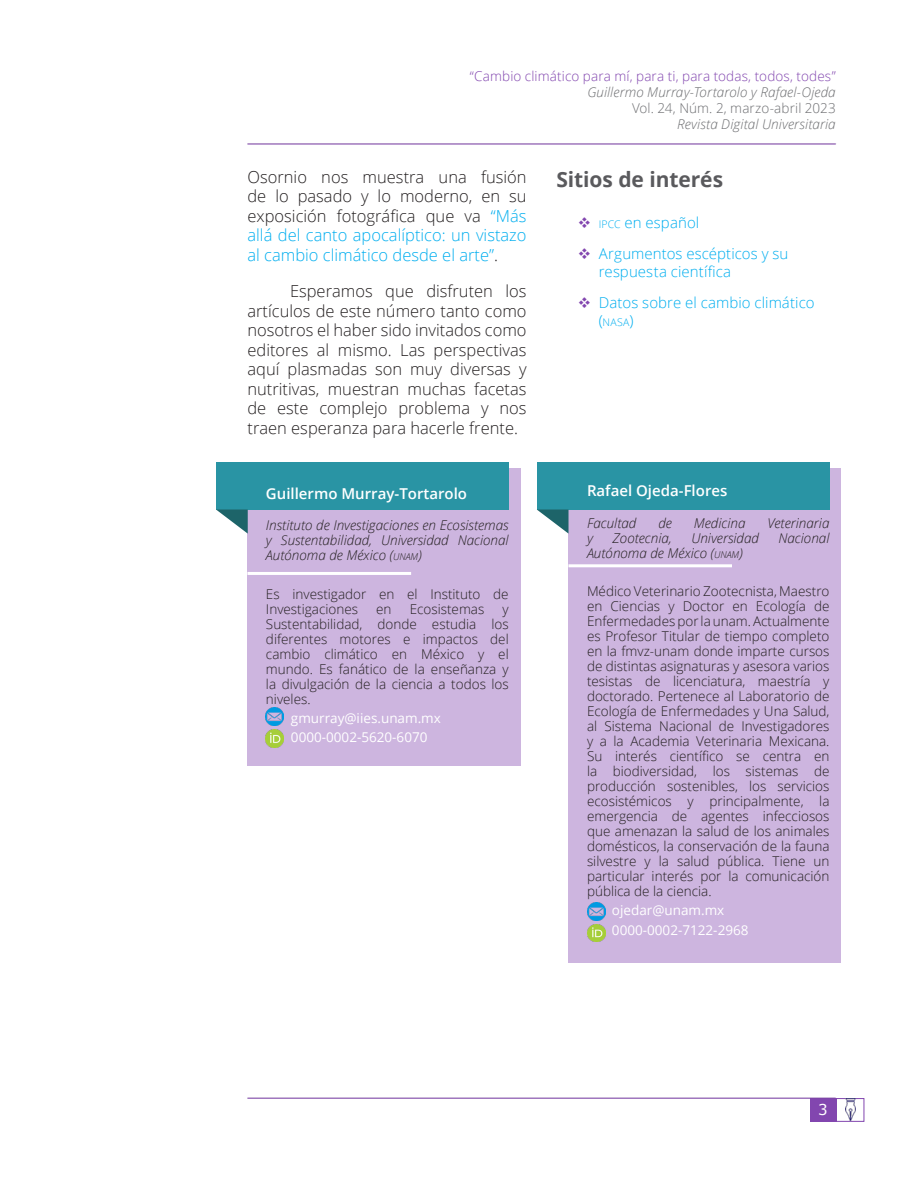
<style>
.page{position:relative;width:918px;height:1188px;background:#fff}
.page>*{position:absolute;margin:0;border:0;box-sizing:border-box;transform-origin:0 0}
.subtitulo-1{font:700 21px "Open Sans";letter-spacing:-.005em;color:#5a5a5d}
.texto_sangria{font:300 16.5px/19.5px "Open Sans";color:#231f20;text-align:justify}
.t1{font:300 15px/18px "Open Sans";letter-spacing:.005em;color:#00aeef}
.autor_info{font:600 15px "Open Sans";color:#fff}
.t2{font:15px "Verdana";color:#fff}
.autor_Info2{font:300 13.5px/15px "Open Sans";color:#231f20;text-align:justify}
.autor_Info2-2{font:italic 300 13.5px/15px "Open Sans";color:#231f20;text-align:justify}
.autor_Info2-3{font:13.5px "Open Sans";color:#fff}
.t3{font:italic 300 13.5px "Open Sans";letter-spacing:.005em;color:#6c6d70}
.t4{font:300 13.5px "Open Sans";letter-spacing:.01em;color:#8246af}
.t5{font:300 13.5px "Open Sans";letter-spacing:.01em;color:#6c6d70}
.t6{font:300 10.5px "Open Sans";color:#00aeef}
.s1{color:#00aeef}
.s2{font-size:9.45px}
.s3{color:#8246af}
.s4{font-size:10.5px}
.s5{font-size:15px}
</style>
<div class="page">
<div style="left:810px;top:1098px;width:26px;height:24px;background:#8246af"></div>
<hr style="left:247px;top:143px;width:589px;height:2px;background:#b293c8">
<hr style="left:247px;top:144px;width:589px;height:1px;background:#8246af">
<hr style="left:247px;top:1097px;width:589px;height:2px;background:#ccb9da">
<hr style="left:247px;top:1098px;width:589px;height:1px;background:#8246af">
<div style="left:836px;top:1098px;width:28px;height:24px;border:1px solid #8246af"></div>
<img style="left:846px;top:1098px;width:10px;height:23px">
<div style="left:247px;top:468px;width:274px;height:298px;background:#cdb5df"></div>
<hr style="left:247px;top:572px;width:164px;height:3px;background:#fff">
<img style="left:266px;top:708px;width:18px;height:18px">
<img style="left:266px;top:730px;width:18px;height:18px">
<div style="left:568px;top:468px;width:274px;height:495px;background:#cdb5df"></div>
<hr style="left:568px;top:564px;width:164px;height:3px;background:#fff">
<img style="left:587px;top:902px;width:18px;height:18px">
<img style="left:587px;top:924px;width:18px;height:18px">
<div style="left:216px;top:462px;width:293px;height:48px;background:#2994a4"></div>
<svg style="left:216px;top:510px;width:32px;height:24px"></svg>
<div style="left:537px;top:462px;width:292px;height:48px;background:#2994a4"></div>
<svg style="left:537px;top:510px;width:32px;height:24px"></svg>
<p class="t4" style="left:470px;top:66px;width:367px">“Cambio climático para mí, para ti, para todas, todos, todes”</p>
<p class="t3" style="left:587px;top:83px;width:250px">Guillermo Murray-Tortarolo y Rafael-Ojeda</p>
<p class="t5" style="left:632px;top:99px;width:205px">Vol. 24, Núm. 2, marzo-abril 2023</p>
<p class="t3" style="left:677px;top:115px;width:160px">Revista Digital Universitaria</p>
<p class="texto_sangria" style="left:248px;top:167px;width:281px">Osornio nos muestra una fusión de lo pasado y lo moderno, en su exposición fotográfica que va <span class="s1">“Más allá del canto apocalíptico: un vistazo al cambio climático desde el arte”</span>.</p>
<p class="texto_sangria" style="left:248px;top:281px;width:281px;text-indent:43px">Esperamos que disfruten los artículos de este número tanto como nosotros el haber sido invitados como editores al mismo. Las perspectivas aquí plasmadas son muy diversas y nutritivas, muestran muchas facetas de este complejo problema y nos traen esperanza para hacerle frente.</p>
<p class="autor_info" style="left:266px;top:483px;width:203px">Guillermo Murray-Tortarolo</p>
<p class="autor_Info2-2" style="left:266px;top:518px;width:244px">Instituto de Investigaciones en Ecosistemas y Sustentabilidad, Universidad Nacional Autónoma de México (<span class="s2">UNAM</span>)</p>
<p class="autor_Info2" style="left:266px;top:586px;width:244px">Es investigador en el Instituto de<br>Investigaciones</p>
<p class="autor_Info2" style="left:376px;top:601px;width:17px">en</p>
<p class="autor_Info2" style="left:410px;top:601px;width:76px">Ecosistemas</p>
<p class="autor_Info2" style="left:266px;top:601px;width:244px;text-indent:237px">y Sustentabilidad, donde estudia los diferentes motores e impactos del cambio climático en México y el mundo. Es fanático de la enseñanza y la divulgación de la ciencia a todos los niveles.</p>
<p class="autor_Info2-3" style="left:291px;top:709px;width:151px">gmurray@iies.unam.mx</p>
<p class="autor_Info2-3" style="left:291px;top:728px;width:138px">0000-0002-5620-6070</p>
<p class="subtitulo-1" style="left:556px;top:165px;width:168px">Sitios de interés</p>
<p class="t1" style="left:578px;top:214px;width:123px"><span class="s3">❖</span> <span class="s4">IPCC</span> en español</p>
<p class="t1" style="left:599px;top:244px;width:191px;text-indent:-21px"><span class="s3">❖</span> Argumentos escépticos y su respuesta científica</p>
<p class="t1" style="left:578px;top:293px;width:238px"><span class="s3">❖</span> Datos sobre el cambio climático</p>
<p class="t6" style="left:599px;top:315px;width:36px"><span class="s5">(</span>NASA<span class="s5">)</span></p>
<p class="autor_info" style="left:587px;top:481px;width:142px">Rafael Ojeda-Flores</p>
<p class="autor_Info2-2" style="left:587px;top:515px;width:51px">Facultad</p>
<p class="autor_Info2-2" style="left:658px;top:515px;width:15px">de</p>
<p class="autor_Info2-2" style="left:694px;top:515px;width:53px">Medicina</p>
<p class="autor_Info2-2" style="left:767px;top:515px;width:64px">Veterinaria</p>
<p class="autor_Info2-2" style="left:587px;top:530px;width:8px">y</p>
<p class="autor_Info2-2" style="left:613px;top:530px;width:61px">Zootecnia,</p>
<p class="autor_Info2-2" style="left:691px;top:530px;width:69px">Universidad</p>
<p class="autor_Info2-2" style="left:778px;top:530px;width:53px">Nacional</p>
<p class="autor_Info2-2" style="left:587px;top:545px;width:157px">Autónoma de México (<span class="s2">UNAM</span>)</p>
<p class="autor_Info2" style="left:587px;top:583px;width:244px">Médico Veterinario Zootecnista, Maestro en Ciencias y Doctor en Ecología de Enfermedades por la unam. Actualmente es Profesor Titular de tiempo completo en la fmvz-unam donde imparte cursos de distintas asignaturas y asesora varios tesistas de licenciatura, maestría y doctorado. Pertenece al Laboratorio de Ecología de Enfermedades y Una Salud, al Sistema Nacional de Investigadores y a la Academia Veterinaria Mexicana.<br>Su interés científico se centra en la biodiversidad, los sistemas de producción sostenibles, los servicios ecosistémicos y principalmente, la emergencia de agentes infecciosos que amenazan la salud de los animales domésticos, la conservación de la fauna silvestre y la salud pública. Tiene un particular interés por la comunicación pública de la ciencia.</p>
<p class="autor_Info2-3" style="left:612px;top:901px;width:114px">ojedar@unam.mx</p>
<p class="autor_Info2-3" style="left:612px;top:920px;width:138px">0000-0002-7122-2968</p>
<p class="t2" style="left:818px;top:1097px;width:38px">3 3</p>
</div>
